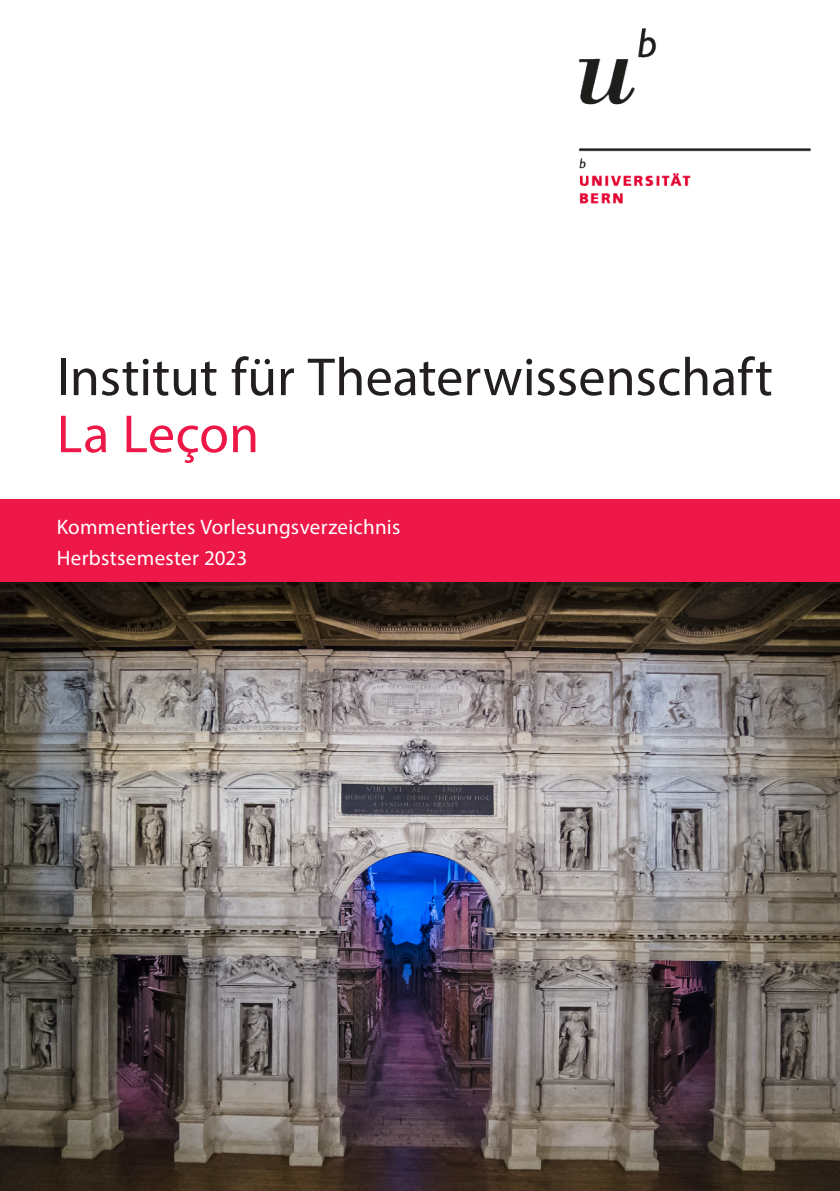
<style>
.page{position:relative;width:840px;height:1191px;background:#fff}
.page>*{position:absolute;margin:0;border:0;box-sizing:border-box;transform-origin:0 0}
.Headline{font:54px "Myriad Pro";color:#231f20}
.Headline_Rot{font:54px "Myriad Pro";letter-spacing:.005em;color:#ed1748}
.Umschlag_Untertitel{font:21px "Myriad Pro";letter-spacing:.015em;color:#fff}
</style>
<div class="page">
<div style="left:0;top:499px;width:839px;height:85px;background:#ed1748"></div>
<img style="left:579px;top:28px;width:232px;height:176px">
<img style="left:0;top:583px;width:839px;height:608px">
<p class="Headline" style="left:57px;top:344px;width:717px">Institut für Theaterwissenschaft</p>
<p class="Headline_Rot" style="left:57px;top:401px;width:204px">La Leçon</p>
<p class="Umschlag_Untertitel" style="left:57px;top:514px;width:345px">Kommentiertes Vorlesungsverzeichnis</p>
<p class="Umschlag_Untertitel" style="left:57px;top:544px;width:192px">Herbstsemester 2023</p>
</div>
